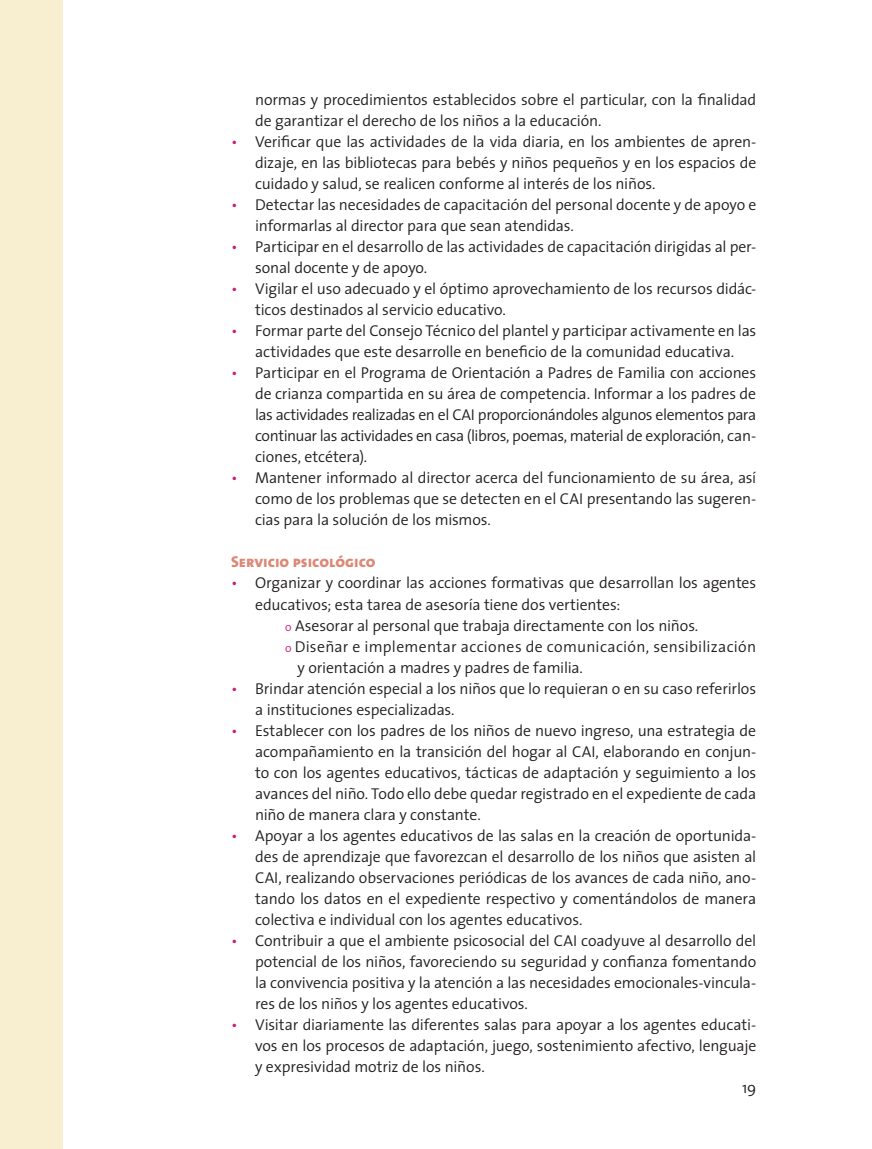
<style>
.page{position:relative;width:872px;height:1149px;background:#fff}
.page>*{position:absolute;margin:0;border:0;box-sizing:border-box;transform-origin:0 0}
.Bullets_rosa_copy{font:300 15.75px/21px "The Sans";letter-spacing:-.01em;color:#231f20}
.Texto_Sin_Sangría{font:300 15.75px "The Sans";color:#231f20}
.Texto_Sin_Sangría-2{font:300 15.75px "The Sans";letter-spacing:.02em;color:#231f20}
.Texto_Sin_Sangría-3{font:15.75px "The Sans Extra Bold Caps";color:#db8876}
.s1{color:#cc1b77}
.s2{font-size:12px;color:#cc1b77}
</style>
<div class="page">
<div style="left:0;top:0;width:63px;height:1148px;background:#f7efd0"></div>
<p class="Bullets_rosa_copy" style="left:255px;top:89px;width:503px">normas y procedimientos establecidos sobre el particular, con la finalidad de garantizar el derecho de los niños a la educación.</p>
<p class="Bullets_rosa_copy" style="left:255px;top:131px;width:503px;text-align:justify;text-indent:-24px"><span class="s1">•</span> Verificar que las actividades de la vida diaria, en los ambientes de apren&shy;dizaje, en las bibliotecas para bebés y niños pequeños y en los espacios de cuidado y salud, se realicen conforme al interés de los niños.</p>
<p class="Bullets_rosa_copy" style="left:255px;top:194px;width:503px;text-indent:-24px"><span class="s1">•</span> Detectar las necesidades de capacitación del personal docente y de apoyo e informarlas al director para que sean atendidas.</p>
<p class="Bullets_rosa_copy" style="left:255px;top:236px;width:503px;text-indent:-24px"><span class="s1">•</span> Participar en el desarrollo de las actividades de capacitación dirigidas al per&shy;sonal docente y de apoyo.</p>
<p class="Bullets_rosa_copy" style="left:255px;top:278px;width:503px;text-indent:-24px"><span class="s1">•</span> Vigilar el uso adecuado y el óptimo aprovechamiento de los recursos didác&shy;ticos destinados al servicio educativo.</p>
<p class="Bullets_rosa_copy" style="left:231px;top:320px;width:527px;text-align:center"><span class="s1">•</span> Formar parte del Consejo Técnico del plantel y participar activamente en las actividades que este desarrolle en beneficio de la comunidad educativa.</p>
<p class="Bullets_rosa_copy" style="left:255px;top:362px;width:503px;text-align:justify;text-indent:-24px"><span class="s1">•</span> Participar en el Programa de Orientación a Padres de Familia con acciones de crianza compartida en su área de competencia. Informar a los padres de las actividades realizadas en el CAI proporcionándoles algunos elementos para continuar las actividades en casa (libros, poemas, material de exploración, can&shy;ciones, etcétera).</p>
<p class="Bullets_rosa_copy" style="left:255px;top:467px;width:503px;text-align:justify;text-indent:-24px"><span class="s1">•</span> Mantener informado al director acerca del funcionamiento de su área, así como de los problemas que se detecten en el CAI presentando las sugeren&shy;cias para la solución de los mismos.</p>
<p class="Texto_Sin_Sangría-3" style="left:231px;top:548px;width:146px">Servicio psicológico</p>
<p class="Bullets_rosa_copy" style="left:255px;top:572px;width:503px;text-indent:-24px"><span class="s1">•</span> Organizar y coordinar las acciones formativas que desarrollan los agentes educativos; esta tarea de asesoría tiene dos vertientes:</p>
<p class="Texto_Sin_Sangría" style="left:285px;top:612px;width:415px"><span class="s2">o</span> Asesorar al personal que trabaja directamente con los niños.</p>
<p class="Texto_Sin_Sangría-2" style="left:285px;top:633px;width:473px"><span class="s2">o</span> Diseñar e implementar acciones de comunicación, sensibilización</p>
<p class="Texto_Sin_Sangría" style="left:297px;top:654px;width:287px">y orientación a madres y padres de familia.</p>
<p class="Bullets_rosa_copy" style="left:255px;top:677px;width:502px;text-indent:-24px"><span class="s1">•</span> Brindar atención especial a los niños que lo requieran o en su caso referirlos a instituciones especializadas.</p>
<p class="Bullets_rosa_copy" style="left:255px;top:719px;width:503px;text-align:justify;text-indent:-24px"><span class="s1">•</span> Establecer con los padres de los niños de nuevo ingreso, una estrategia de acompañamiento en la transición del hogar al CAI, elaborando en conjun&shy;to con los agentes educativos, tácticas de adaptación y seguimiento a los avances del niño. Todo ello debe quedar registrado en el expediente de cada niño de manera clara y constante.</p>
<p class="Bullets_rosa_copy" style="left:255px;top:824px;width:503px;text-align:justify;text-indent:-24px"><span class="s1">•</span> Apoyar a los agentes educativos de las salas en la creación de oportunida&shy;des de aprendizaje que favorezcan el desarrollo de los niños que asisten al CAI, realizando observaciones periódicas de los avances de cada niño, ano&shy;tando los datos en el expediente respectivo y comentándolos de manera colectiva e individual con los agentes educativos.</p>
<p class="Bullets_rosa_copy" style="left:255px;top:929px;width:503px;text-align:justify;text-indent:-24px"><span class="s1">•</span> Contribuir a que el ambiente psicosocial del CAI coadyuve al desarrollo del potencial de los niños, favoreciendo su seguridad y confianza fomentando la convivencia positiva y la atención a las necesidades emocionales-vincula&shy;res de los niños y los agentes educativos.</p>
<p class="Bullets_rosa_copy" style="left:231px;top:1013px;width:527px"><span class="s1">•</span> Visitar diariamente las diferentes salas para apoyar a los agentes educati-</p>
<p class="Bullets_rosa_copy" style="left:255px;top:1034px;width:503px">vos en los procesos de adaptación, juego, sostenimiento afectivo, lenguaje</p>
<p class="Bullets_rosa_copy" style="left:255px;top:1055px;width:231px">y expresividad motriz de los niños.</p>
<p class="Bullets_rosa_copy" style="left:742px;top:1076px;width:16px">19</p>
</div>
